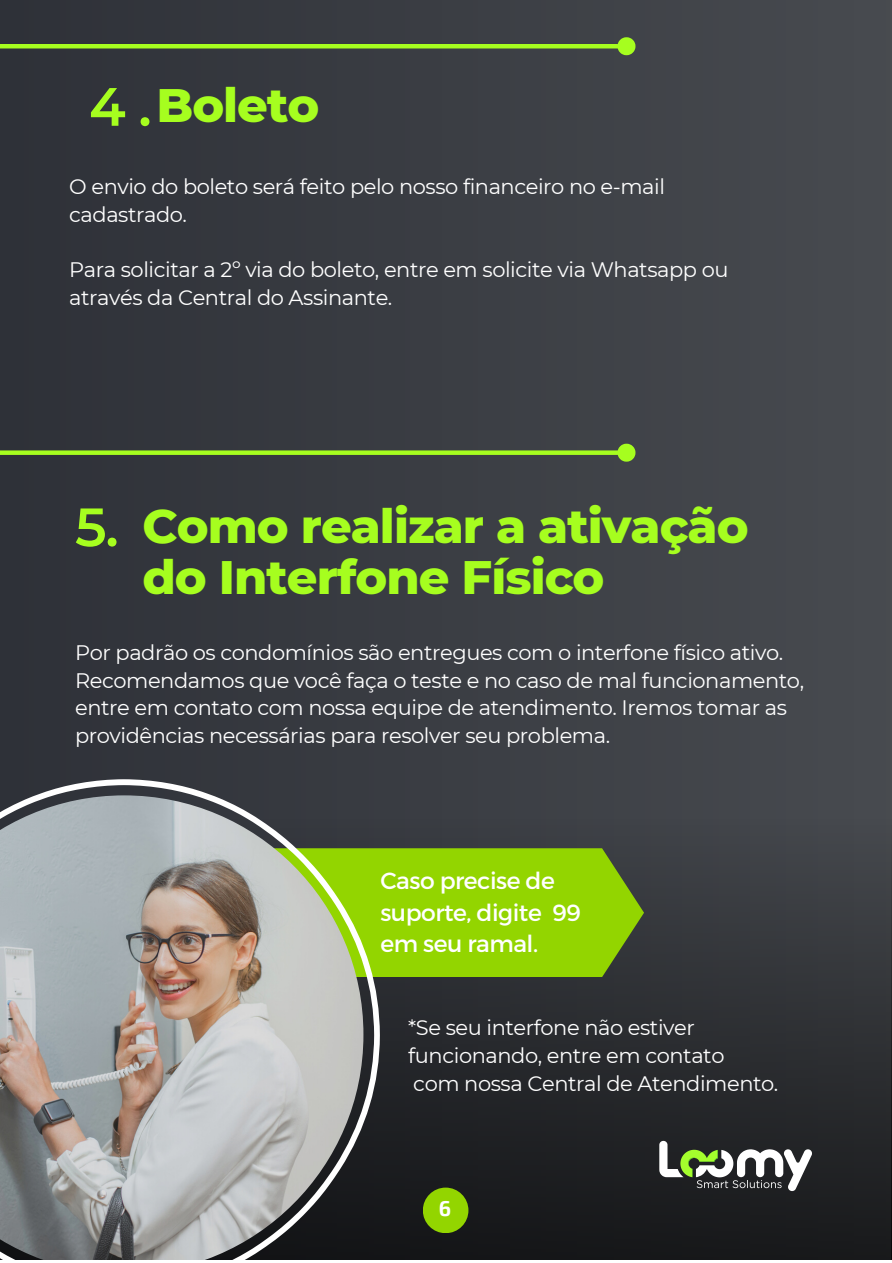
<style>
.page{position:relative;width:892px;height:1263px;background:#fff}
.page>*{position:absolute;margin:0;border:0;box-sizing:border-box;transform-origin:0 0}
.t1{font:600 54px "Montserrat";color:#a6fe1f}
.t2{font:800 48px "Montserrat";letter-spacing:-.02em;color:#a6fe1f}
.t3{font:23.4px "Montserrat";letter-spacing:-.02em;color:#fff}
.t4{font:21px/27.9px "Montserrat";letter-spacing:-.02em;color:#fff}
.t5{font:700 21px "Exo 2";color:#fff}
</style>
<div class="page">
<div style="left:0;top:0;width:891px;height:1259px;background:#3b3e44"></div>
<div style="left:0;top:819px;width:891px;height:440px;background:linear-gradient(to bottom,#42454a,#151618)"></div>
<div style="left:423px;top:1187px;width:45px;height:45px;background:#93d500;border-radius:50%"></div>
<svg style="left:659px;top:1140px;width:153px;height:50px;background:#696f65"></svg>
<hr style="left:0;top:44px;width:617px;height:4px;background:#a6fe1f">
<svg style="left:614px;top:37px;width:22px;height:19px"></svg>
<div style="left:0;top:450px;width:617px;height:5px;background:#a6fe1f"></div>
<svg style="left:614px;top:443px;width:22px;height:19px"></svg>
<svg style="left:380px;top:848px;width:264px;height:129px;background:#8cca04"></svg>
<svg style="left:0;top:779px;width:380px;height:480px"></svg>
<img style="left:0;top:795px;width:363px;height:464px">
<p class="t1" style="left:89px;top:73px;width:64px">4.</p>
<p class="t2" style="left:156px;top:76px;width:164px">Boleto</p>
<p class="t4" style="left:69px;top:172px;width:597px">O envio do boleto será feito pelo nosso financeiro no e-mail cadastrado.</p>
<p class="t4" style="left:69px;top:256px;width:661px">Para solicitar a 2º via do boleto, entre em solicite via Whatsapp ou através da Central do Assinante.</p>
<p class="t1" style="left:75px;top:494px;width:45px">5.</p>
<p class="t2" style="left:142px;top:496px;width:607px">Como realizar a ativação</p>
<p class="t2" style="left:142px;top:547px;width:463px">do Interfone Físico</p>
<p class="t4" style="left:75px;top:638px;width:730px">Por padrão os condomínios são entregues com o interfone físico ativo.<br>Recomendamos que você faça o teste e no caso de mal funcionamento, entre em contato com nossa equipe de atendimento. Iremos tomar as providências necessárias para resolver seu problema.</p>
<p class="t3" style="left:380px;top:865px;width:176px">Caso precise de</p>
<p class="t3" style="left:380px;top:896px;width:202px">suporte, digite 99</p>
<p class="t3" style="left:380px;top:928px;width:159px">em seu ramal.</p>
<p class="t4" style="left:408px;top:1013px;width:288px">*Se seu interfone não estiver</p>
<p class="t4" style="left:408px;top:1040px;width:318px">funcionando, entre em contato</p>
<p class="t4" style="left:413px;top:1068px;width:366px">com nossa Central de Atendimento.</p>
<p class="t5" style="left:439px;top:1194px;width:14px">6</p>
</div>
